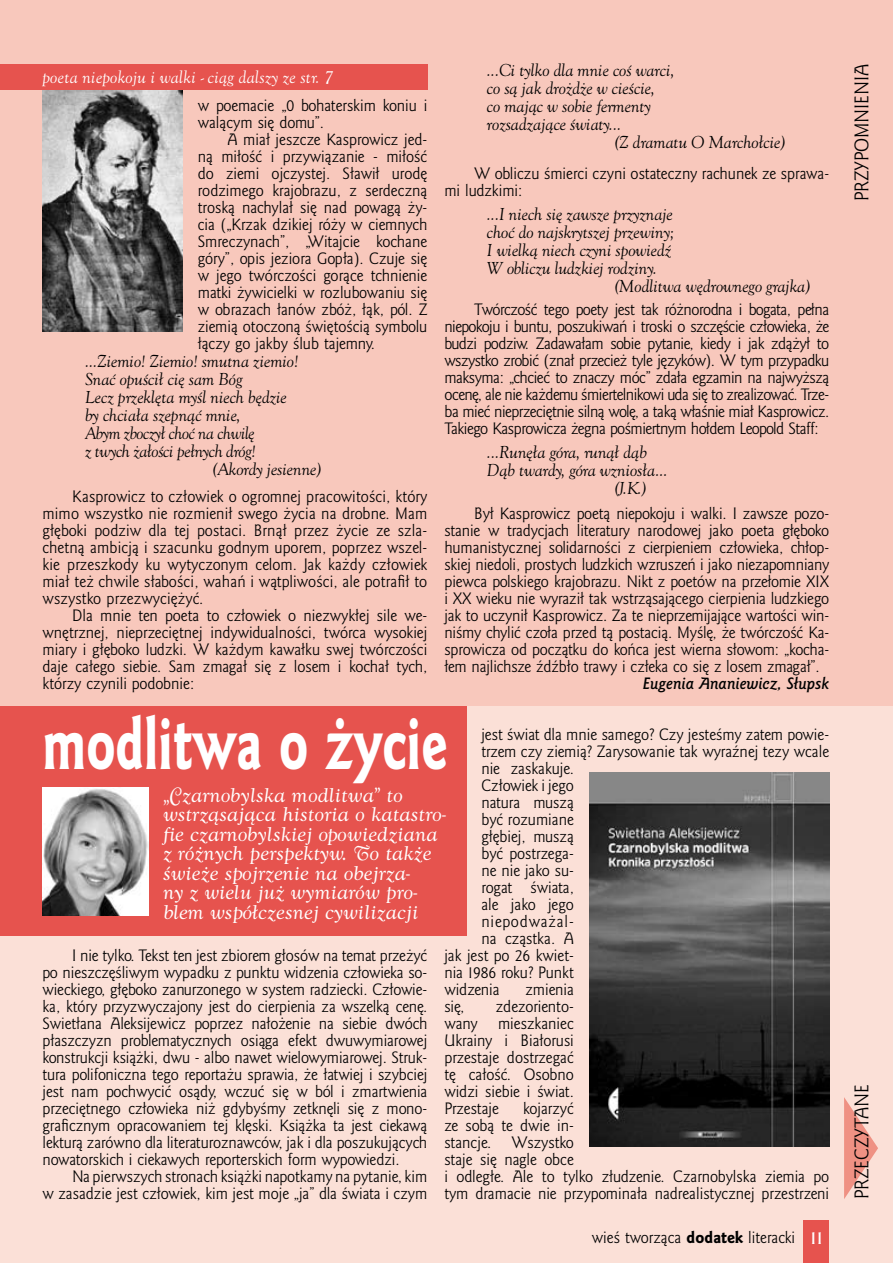
<style>
.page{position:relative;width:893px;height:1263px;background:#fbe0d7}
.page>*{position:absolute;margin:0;border:0;box-sizing:border-box;transform-origin:0 0}
.t1{font:66.3px "Goldy EFN Heavy";color:#fff;scale:.74 1}
.t2{font:18px/19.5px "Goldy Swash EFN";color:#fff}
.t3{font:18px "Goldy EFN";color:#000}
.t4{font:15px/17px "Goldy EFN";color:#000;text-align:justify}
.t5{font:italic 15px "Goldy Olds EFN";color:#000}
.t6{font:italic 15px "Goldy Olds EFN";letter-spacing:-.02em;color:#000}
.t7{font:italic 15px "Goldy Olds EFN";letter-spacing:.02em;color:#fff}
.t8{font:italic 700 15px "Goldy EFN";color:#000}
.t9{font:15px "Goldy EFN";letter-spacing:.055em;color:#000}
.s1{font-family:"Goldy EFN Heavy"}
.s2{font-weight:700;font-size:16.5px;color:#fff}
</style>
<div class="page">
<svg style="left:844px;top:1097px;width:34px;height:102px"></svg>
<div style="left:0;top:0;width:893px;height:706px;background:#f8c8bc"></div>
<div style="left:0;top:706px;width:466px;height:229px;background:#e6534e"></div>
<img style="left:43px;top:788px;width:106px;height:127px">
<img style="left:589px;top:773px;width:240px;height:374px">
<img style="left:43px;top:90px;width:140px;height:242px">
<div style="left:0;top:64px;width:427px;height:26px;background:#e6534e"></div>
<div style="left:804px;top:1220px;width:25px;height:43px;background:#e6534e"></div>
<p class="t5" style="left:487px;top:60px;width:189px">...Ci tylko dla mnie coś warci,</p>
<p class="t5" style="left:487px;top:78px;width:169px">co są jak drożdże w cieście,</p>
<p class="t5" style="left:487px;top:96px;width:166px">co mając w sobie fermenty</p>
<p class="t5" style="left:487px;top:114px;width:136px">rozsadzające światy...</p>
<p class="t5" style="left:614px;top:132px;width:172px">(Z dramatu O Marchołcie)</p>
<p class="t4" style="left:444px;top:165px;width:386px;text-indent:30px">W obliczu śmierci czyni ostateczny rachunek ze sprawa&shy;mi ludzkimi:</p>
<p class="t5" style="left:487px;top:204px;width:187px">...I niech się zawsze przyznaje</p>
<p class="t5" style="left:487px;top:222px;width:189px">choć do najskrytszej przewiny;</p>
<p class="t5" style="left:487px;top:240px;width:186px">I wielką niech czyni spowiedź</p>
<p class="t5" style="left:487px;top:258px;width:171px">W obliczu ludzkiej rodziny.</p>
<p class="t5" style="left:614px;top:276px;width:197px">(Modlitwa wędrownego grajka)</p>
<p class="t4" style="left:444px;top:301px;width:386px;text-indent:30px">Twórczość tego poety jest tak różnorodna i bogata, pełna niepokoju i buntu, poszukiwań i troski o szczęście człowieka, że budzi podziw. Zadawałam sobie pytanie, kiedy i jak zdążył to wszystko zrobić (znał przecież tyle języków). W tym przypadku maksyma: „chcieć to znaczy móc” zdała egzamin na najwyższą ocenę, ale nie każdemu śmiertelnikowi uda się to zrealizować. Trze&shy;ba mieć nieprzeciętnie silną wolę, a taką właśnie miał Kasprowicz.<br>Takiego Kasprowicza żegna pośmiertnym hołdem Leopold Staff:</p>
<p class="t5" style="left:487px;top:442px;width:162px">...Runęła góra, runął dąb</p>
<p class="t5" style="left:487px;top:460px;width:182px">Dąb twardy, góra wzniosła...</p>
<p class="t5" style="left:614px;top:478px;width:33px">(J.K.)</p>
<p class="t4" style="left:444px;top:505px;width:386px;text-indent:30px">Był Kasprowicz poetą niepokoju i walki. I zawsze pozo&shy;stanie w tradycjach literatury narodowej jako poeta głęboko humanistycznej solidarności z cierpieniem człowieka, chłop&shy;skiej niedoli, prostych ludzkich wzruszeń i jako niezapomniany piewca polskiego krajobrazu. Nikt z poetów na przełomie XIX i XX wieku nie wyraził tak wstrząsającego cierpienia ludzkiego jak to uczynił Kasprowicz. Za te nieprzemijające wartości win&shy;niśmy chylić czoła przed tą postacią. Myślę, że twórczość Ka&shy;sprowicza od początku do końca jest wierna słowom: „kocha&shy;łem najlichsze źdźbło trawy i człeka co się z losem zmagał”.</p>
<p class="t8" style="left:643px;top:675px;width:188px">Eugenia Ananiewicz, Słupsk</p>
<h1 class="t1" style="left:43px;top:702px;width:549px">modlitwa o życie</h1>
<p class="t7" style="left:43px;top:67px;width:292px">poeta niepokoju i walki - ciąg dalszy ze str. 7</p>
<p class="t3" style="left:851px;top:201px;width:135px;rotate:-90deg">przypomn ien ia</p>
<p class="t4" style="left:198px;top:97px;width:231px">w poemacie „0 bohaterskim koniu i walącym się domu”.</p>
<p class="t4" style="left:198px;top:131px;width:231px;text-indent:30px">A miał jeszcze Kasprowicz jed&shy;ną miłość i przywiązanie - miłość do ziemi ojczystej. Sławił urodę rodzimego krajobrazu, z serdeczną troską nachylał się nad powagą ży&shy;cia („Krzak dzikiej róży w ciemnych Smreczynach”, „Witajcie kochane góry”, opis jeziora Gopła). Czuje się w jego twórczości gorące tchnienie matki żywicielki w rozlubowaniu się w obrazach łanów zbóż, łąk, pól. Z ziemią otoczoną świętością symbolu łączy go jakby ślub tajemny.</p>
<p class="t5" style="left:85px;top:351px;width:215px">...Ziemio! Ziemio! smutna ziemio!</p>
<p class="t5" style="left:85px;top:369px;width:159px">Snać opuścił cię sam Bóg</p>
<p class="t5" style="left:85px;top:387px;width:203px">Lecz przeklęta myśl niech będzie</p>
<p class="t5" style="left:85px;top:405px;width:157px">by chciała szepnąć mnie,</p>
<p class="t6" style="left:85px;top:423px;width:171px">Abym zboczył choć na chwilę</p>
<p class="t6" style="left:85px;top:441px;width:172px">z twych żałości pełnych dróg!</p>
<p class="t5" style="left:213px;top:459px;width:110px">(Akordy jesienne)</p>
<p class="t4" style="left:43px;top:488px;width:386px;text-indent:30px">Kasprowicz to człowiek o ogromnej pracowitości, który mimo wszystko nie rozmienił swego życia na drobne. Mam głęboki podziw dla tej postaci. Brnął przez życie ze szla&shy;chetną ambicją i szacunku godnym uporem, poprzez wszel&shy;kie przeszkody ku wytyczonym celom. Jak każdy człowiek miał też chwile słabości, wahań i wątpliwości, ale potrafił to wszystko przezwyciężyć.</p>
<p class="t4" style="left:43px;top:607px;width:386px;text-indent:30px">Dla mnie ten poeta to człowiek o niezwykłej sile we&shy;wnętrznej, nieprzeciętnej indywidualności, twórca wysokiej miary i głęboko ludzki. W każdym kawałku swej twórczości daje całego siebie. Sam zmagał się z losem i kochał tych, którzy czynili podobnie:</p>
<p class="t4" style="left:481px;top:726px;width:349px">jest świat dla mnie samego? Czy jesteśmy zatem powie-</p>
<p class="t4" style="left:481px;top:743px;width:349px">trzem czy ziemią? Zarysowanie tak wyraźnej tezy wcale</p>
<p class="t4" style="left:481px;top:760px;width:94px">nie zaskakuje.</p>
<p class="t4" style="left:481px;top:777px;width:94px">Człowiek i jego</p>
<p class="t4" style="left:481px;top:794px;width:94px">natura muszą</p>
<p class="t4" style="left:481px;top:811px;width:94px">być rozumiane</p>
<p class="t4" style="left:481px;top:828px;width:94px">głębiej, muszą</p>
<p class="t4" style="left:481px;top:845px;width:94px">być postrzega-</p>
<p class="t4" style="left:481px;top:862px;width:94px">ne nie jako su-</p>
<p class="t4" style="left:481px;top:879px;width:94px">rogat świata,</p>
<p class="t4" style="left:481px;top:897px;width:94px">ale jako jego</p>
<p class="t9" style="left:481px;top:912px;width:94px">niepodważal-</p>
<p class="t4" style="left:481px;top:931px;width:94px">na cząstka. A</p>
<p class="t4" style="left:444px;top:948px;width:131px">jak jest po 26 kwiet-</p>
<p class="t4" style="left:444px;top:965px;width:131px">nia 1986 roku? Punkt</p>
<p class="t4" style="left:444px;top:982px;width:57px">widzenia</p>
<p class="t4" style="left:525px;top:982px;width:50px">zmienia</p>
<p class="t4" style="left:444px;top:999px;width:22px">się,</p>
<p class="t4" style="left:496px;top:999px;width:80px">zdezoriento-</p>
<p class="t4" style="left:444px;top:1016px;width:35px">wany</p>
<p class="t2" style="left:163px;top:786px;width:284px">„Czarnobylska modlitwa” to wstrząsająca historia o katastro&shy;fie czarnobylskiej opowiedziana z różnych perspektyw. To także świeże spojrzenie na obejrza-<br>ny z wielu już wymiarów pro&shy;blem współczesnej cywilizacji</p>
<p class="t4" style="left:43px;top:947px;width:386px;text-indent:30px">I nie tylko. Tekst ten jest zbiorem głosów na temat przeżyć po nieszczęśliwym wypadku z punktu widzenia człowieka so&shy;wieckiego, głęboko zanurzonego w system radziecki. Człowie&shy;ka, który przyzwyczajony jest do cierpienia za wszelką cenę.<br>Swietłana Aleksijewicz poprzez nałożenie na siebie dwóch płaszczyzn problematycznych osiąga efekt dwuwymiarowej konstrukcji książki, dwu - albo nawet wielowymiarowej. Struk&shy;tura polifoniczna tego reportażu sprawia, że łatwiej i szybciej jest nam pochwycić osądy, wczuć się w ból i zmartwienia przeciętnego człowieka niż gdybyśmy zetknęli się z mono&shy;graficznym opracowaniem tej klęski. Książka ta jest ciekawą lekturą zarówno dla literaturoznawców, jak i dla poszukujących nowatorskich i ciekawych reporterskich form wypowiedzi.</p>
<p class="t4" style="left:43px;top:1169px;width:386px;text-align:right">Na pierwszych stronach książki napotkamy na pytanie, kim<br>w zasadzie jest człowiek, kim jest moje „ja” dla świata i czym</p>
<p class="t4" style="left:444px;top:1016px;width:131px;text-indent:54px">mieszkaniec Ukrainy i Białorusi przestaje dostrzegać tę całość. Osobno widzi siebie i świat.<br>Przestaje</p>
<p class="t3" style="left:851px;top:1199px;width:116px;rotate:-90deg">Przeczytane</p>
<p class="t4" style="left:444px;top:1101px;width:131px;text-indent:79px">kojarzyć ze sobą te dwie in&shy;stancje.</p>
<p class="t4" style="left:444px;top:1135px;width:386px;text-align:left;text-indent:67px">Wszystko<br>staje się nagle obce<br>i odległe. Ale to tylko złudzenie. Czarnobylska ziemia po tym dramacie nie przypominała nadrealistycznej przestrzeni</p>
<p class="t4" style="left:592px;top:1230px;width:232px">wieś tworząca <span class="s1">dodatek</span> literacki <span class="s2">11</span></p>
</div>
